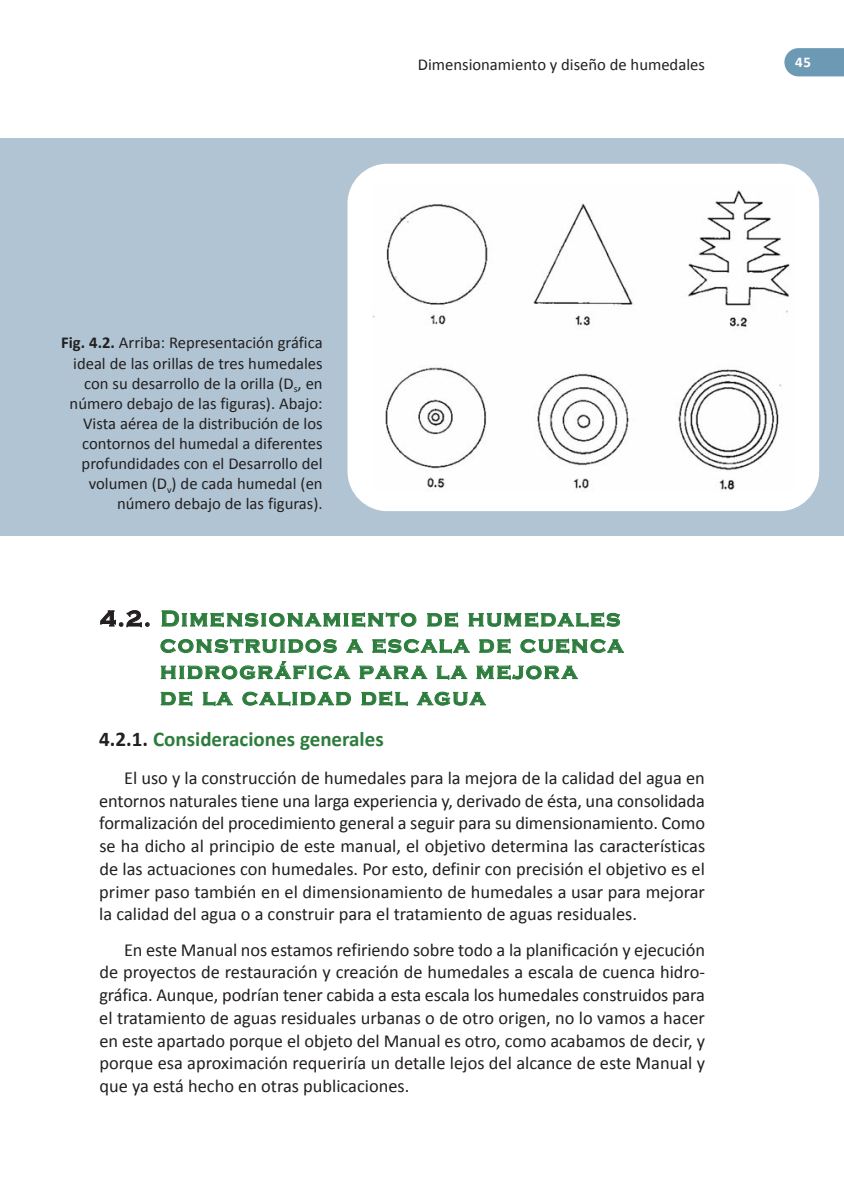
<style>
.page{position:relative;width:844px;height:1191px;background:#fff}
.page>*{position:absolute;margin:0;border:0;box-sizing:border-box;transform-origin:0 0}
.t1{font:700 22.75px/26.2px "Copperplate Gothic";letter-spacing:.075em;color:#2c7c3c}
.t2{font:700 21px "Calibri";color:#2c7c3c}
.t3{font:18.38px/22.8px "Calibri";color:#231f20;text-align:justify}
.t4{font:16.62px/20.1px "Calibri";color:#231f20;text-align:right}
.t5{font:700 14.88px "Calibri";color:#fff}
.s1{font-weight:700}
.s2{color:#231f20}
</style>
<div class="page">
<svg style="left:784px;top:48px;width:59px;height:28px;background:#749fb7"></svg>
<svg style="left:100px;top:610px;width:50px;height:17px"></svg>
<svg style="left:161px;top:610px;width:255px;height:17px"></svg>
<svg style="left:427px;top:612px;width:31px;height:15px"></svg>
<svg style="left:468px;top:612px;width:152px;height:15px"></svg>
<svg style="left:479px;top:638px;width:32px;height:15px"></svg>
<svg style="left:520px;top:638px;width:104px;height:15px"></svg>
<svg style="left:160px;top:638px;width:310px;height:42px"></svg>
<svg style="left:476px;top:665px;width:102px;height:15px"></svg>
<svg style="left:160px;top:691px;width:32px;height:15px"></svg>
<svg style="left:202px;top:691px;width:31px;height:15px"></svg>
<svg style="left:242px;top:691px;width:109px;height:15px"></svg>
<svg style="left:361px;top:691px;width:47px;height:15px"></svg>
<svg style="left:416px;top:691px;width:70px;height:15px"></svg>
<hr style="left:0;top:719px;width:1px;height:372px;background:#b0c4d3">
<div style="left:0;top:139px;width:843px;height:397px;background:#b0c4d3"></div>
<div style="left:347px;top:164px;width:472px;height:347px;background:#fff;border-radius:40px"></div>
<img style="left:373px;top:190px;width:417px;height:300px">
<p class="t4" style="left:417px;top:54px;width:288px">Dimensionamiento y diseño de humedales</p>
<p class="t5" style="left:794px;top:53px;width:17px">45</p>
<p class="t4" style="left:61px;top:333px;width:263px"><span class="s1">fig. 4.2.</span> Arriba: Representación gráfica ideal de las orillas de tres humedales con su desarrollo de la orilla (D<sub>s</sub>, en número debajo de las figuras). Abajo:<br>Vista aérea de la distribución de los contornos del humedal a diferentes profundidades con el Desarrollo del volumen (D<sub>v</sub>) de cada humedal (en número debajo de las figuras).</p>
<p class="t1" style="left:160px;top:605px;width:464px;text-indent:-60px"><span class="s2">4.2.</span> Dimensionamiento de humedales construidos a escala de cuenca hidrográfica para la mejora<br>de la calidad del agua</p>
<p class="t2" style="left:99px;top:726px;width:286px"><span class="s2">4.2.1.</span> consideraciones generales</p>
<p class="t3" style="left:99px;top:766px;width:607px;text-indent:25px">El uso y la construcción de humedales para la mejora de la calidad del agua en entornos naturales tiene una larga experiencia y, derivado de ésta, una consolidada formalización del procedimiento general a seguir para su dimensionamiento. Como se ha dicho al principio de este manual, el objetivo determina las características de las actuaciones con humedales. Por esto, definir con precisión el objetivo es el primer paso también en el dimensionamiento de humedales a usar para mejorar la calidad del agua o a construir para el tratamiento de aguas residuales.</p>
<p class="t3" style="left:99px;top:938px;width:607px;text-indent:25px">En este Manual nos estamos refiriendo sobre todo a la planificación y ejecución de proyectos de restauración y creación de humedales a escala de cuenca hidro&shy;gráfica. Aunque, podrían tener cabida a esta escala los humedales construidos para el tratamiento de aguas residuales urbanas o de otro origen, no lo vamos a hacer en este apartado porque el objeto del Manual es otro, como acabamos de decir, y porque esa aproximación requeriría un detalle lejos del alcance de este Manual y que ya está hecho en otras publicaciones.</p>
</div>
